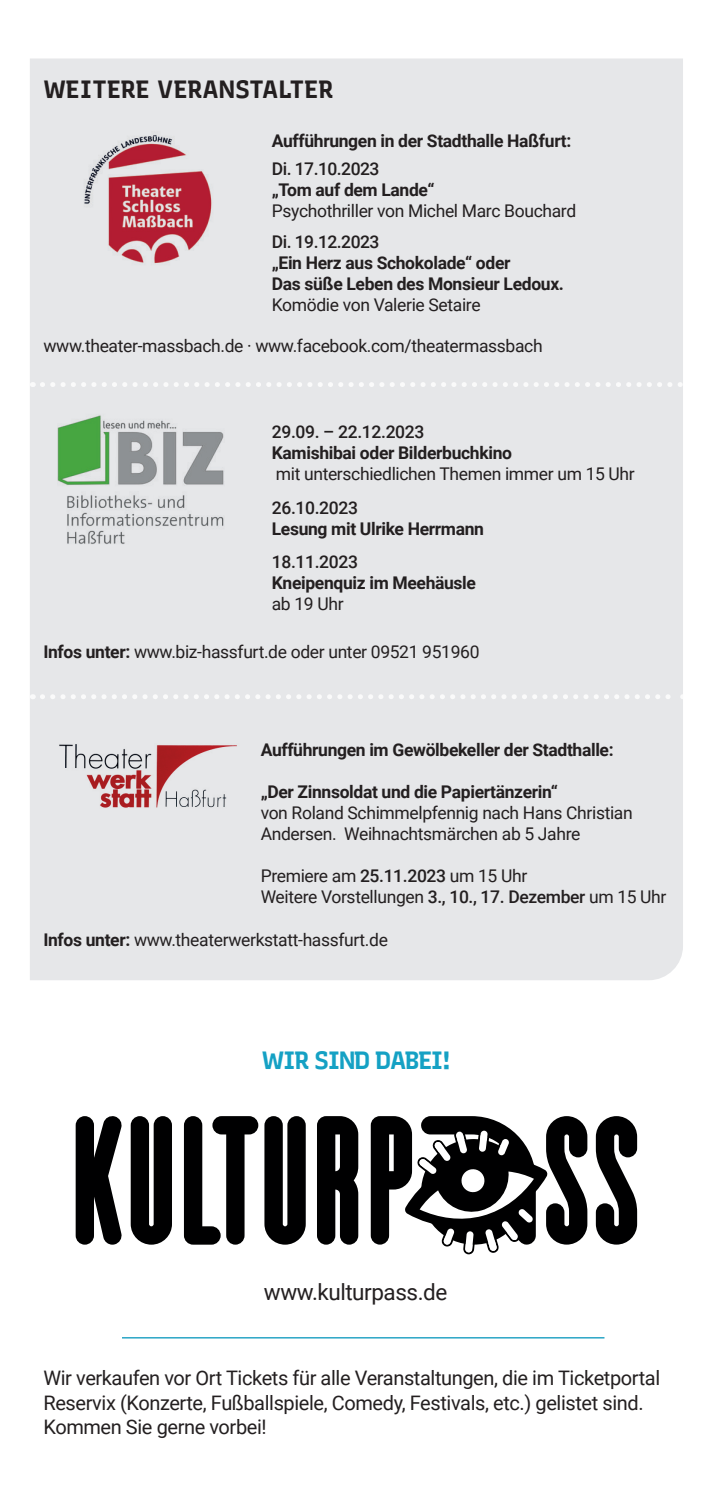
<style>
.page{position:relative;width:709px;height:1489px;background:#fff}
.page>*{position:absolute;margin:0;border:0;box-sizing:border-box;transform-origin:0 0}
.t1{font:300 25px "Recursive Sans Linear";color:#231f20}
.t2{font:300 25px "Recursive Sans Linear";letter-spacing:-.05em;color:#15a1c4}
.t3{font:22.5px "Roboto";letter-spacing:-.02em;color:#231f20}
.t4{font:20px/24px "Roboto";letter-spacing:-.02em;color:#231f20}
.t5{font:17.5px/21px "Roboto";letter-spacing:-.02em;color:#231f20}
.t6{font:700 17.5px/21px "Roboto";letter-spacing:-.02em;color:#231f20}
.t7{font:500 17.5px "Roboto";letter-spacing:-.02em;color:#231f20}
.s1{font-weight:700}
.s2{font-weight:500}
</style>
<div class="page">
<div style="left:30px;top:58px;width:653px;height:922px;background:#e6e7e9"></div>
<svg style="left:42px;top:382px;width:641px;height:5px"></svg>
<img style="left:58px;top:409px;width:167px;height:139px">
<img style="left:74px;top:126px;width:146px;height:146px">
<img style="left:49px;top:726px;width:195px;height:95px">
<svg style="left:42px;top:694px;width:641px;height:5px"></svg>
<svg style="left:596px;top:1116px;width:41px;height:128px"></svg>
<svg style="left:317px;top:1116px;width:41px;height:128px;background:#1c1c1d"></svg>
<svg style="left:76px;top:1116px;width:46px;height:128px"></svg>
<svg style="left:131px;top:1116px;width:41px;height:128px;background:#232324"></svg>
<svg style="left:264px;top:1116px;width:42px;height:128px;background:#272728"></svg>
<svg style="left:184px;top:1116px;width:74px;height:128px"></svg>
<svg style="left:371px;top:1116px;width:216px;height:138px"></svg>
<hr style="left:122px;top:1336px;width:482px;height:2px;background:#0093ba">
<h1 class="t1" style="left:43px;top:70px;width:291px">WEITERE VERANSTALTER</h1>
<p class="t6" style="left:272px;top:129px;width:301px">Aufführungen in der Stadthalle Haßfurt:</p>
<p class="t7" style="left:272px;top:157px;width:109px">Di. 17.10.2023</p>
<p class="t6" style="left:272px;top:179px;width:164px">„Tom auf dem Lande“</p>
<p class="t5" style="left:272px;top:200px;width:306px">Psychothriller von Michel Marc Bouchard</p>
<p class="t7" style="left:272px;top:230px;width:109px">Di. 19.12.2023</p>
<p class="t6" style="left:272px;top:252px;width:294px">„Ein Herz aus Schokolade“ oder<br>Das süße Leben des Monsieur Ledoux.</p>
<p class="t5" style="left:272px;top:294px;width:210px">Komödie von Valerie Setaire</p>
<p class="t5" style="left:43px;top:335px;width:500px">www.theater-massbach.de · www.facebook.com/theatermassbach</p>
<p class="t7" style="left:272px;top:419px;width:154px">29.09. – 22.12.2023</p>
<p class="t6" style="left:272px;top:442px;width:242px">Kamishibai oder Bilderbuchkino</p>
<p class="t5" style="left:276px;top:463px;width:360px">mit unterschiedlichen Themen immer um 15 Uhr</p>
<p class="t7" style="left:272px;top:495px;width:88px">26.10.2023</p>
<p class="t6" style="left:272px;top:517px;width:214px">Lesung mit Ulrike Herrmann</p>
<p class="t7" style="left:272px;top:549px;width:88px">18.11.2023</p>
<p class="t6" style="left:272px;top:572px;width:206px">Kneipenquiz im Meehäusle</p>
<p class="t5" style="left:272px;top:593px;width:73px">ab 19 Uhr</p>
<p class="t5" style="left:43px;top:640px;width:437px"><span class="s1">Infos unter:</span> www.biz-hassfurt.de oder unter 09521 951960</p>
<p class="t6" style="left:261px;top:738px;width:354px">Aufführungen im Gewölbekeller der Stadthalle:</p>
<p class="t6" style="left:261px;top:780px;width:299px">„Der Zinnsoldat und die Papiertänzerin“</p>
<p class="t5" style="left:261px;top:801px;width:373px">von Roland Schimmelpfennig nach Hans Christian<br>Andersen. Weihnachtsmärchen ab 5 Jahre</p>
<p class="t5" style="left:261px;top:864px;width:407px">Premiere am <span class="s2">25.11.2023</span> um 15 Uhr<br>Weitere Vorstellungen <span class="s2">3., 10., 17. Dezember</span> um 15 Uhr</p>
<p class="t5" style="left:43px;top:928px;width:346px"><span class="s1">Infos unter:</span> www.theaterwerkstatt-hassfurt.de</p>
<h1 class="t2" style="left:262px;top:1040px;width:190px">WIR SIND DABEI!</h1>
<p class="t3" style="left:264px;top:1276px;width:185px">www.kulturpass.de</p>
<p class="t4" style="left:43px;top:1365px;width:618px">Wir verkaufen vor Ort Tickets für alle Veranstaltungen, die im Ticketportal<br>Reservix (Konzerte, Fußballspiele, Comedy, Festivals, etc.) gelistet sind.<br>Kommen Sie gerne vorbei!</p>
</div>
